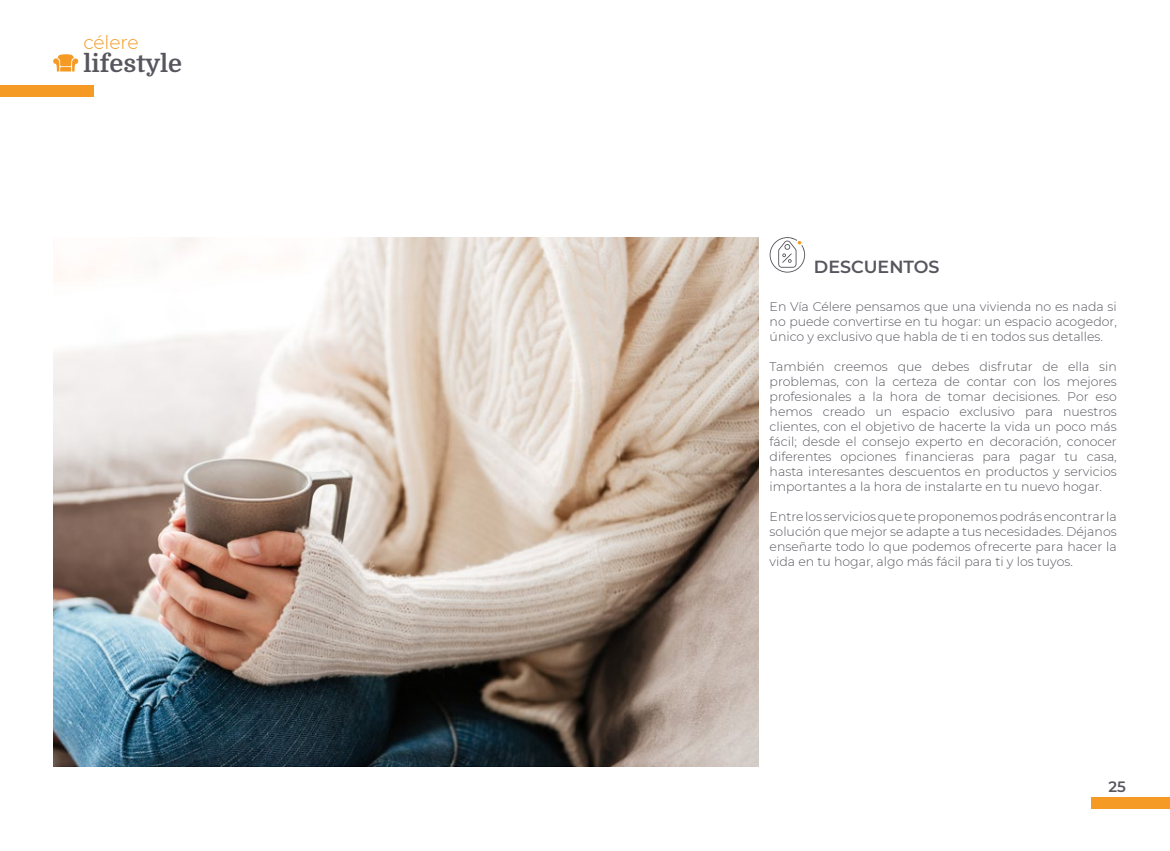
<style>
.page{position:relative;width:1170px;height:851px;background:#fff}
.page>*{position:absolute;margin:0;border:0;box-sizing:border-box;transform-origin:0 0}
.t1{font:700 25px "Domine";color:#57565e}
.t2{font:300 18.75px "Montserrat";letter-spacing:-.005em;color:#f59a25}
.t3{font:600 17.5px "Montserrat";color:#57565e}
.t4{font:600 15px "Montserrat";color:#57565e}
.t5{font:300 12.5px/15px "Montserrat";color:#57565e;text-align:justify}
</style>
<div class="page">
<div style="left:1090px;top:797px;width:79px;height:11px;background:#f59a25"></div>
<div style="left:0;top:85px;width:94px;height:11px;background:#f59a25"></div>
<svg style="left:53px;top:54px;width:25px;height:17px"></svg>
<svg style="left:769px;top:237px;width:36px;height:35px"></svg>
<img style="left:53px;top:237px;width:705px;height:529px">
<h2 class="t2" style="left:83px;top:30px;width:57px">célere</h2>
<h1 class="t1" style="left:83px;top:49px;width:100px">lifestyle</h1>
<h3 class="t3" style="left:813px;top:254px;width:127px">DESCUENTOS</h3>
<p class="t5" style="left:769px;top:299px;width:348px">En Vía Célere pensamos que una vivienda no es nada si no puede convertirse en tu hogar: un espacio acogedor, único y exclusivo que habla de ti en todos sus detalles.</p>
<p class="t5" style="left:769px;top:359px;width:348px">También creemos que debes disfrutar de ella sin problemas, con la certeza de contar con los mejores profesionales a la hora de tomar decisiones. Por eso hemos creado un espacio exclusivo para nuestros clientes, con el objetivo de hacerte la vida un poco más fácil; desde el consejo experto en decoración, conocer diferentes opciones financieras para pagar tu casa, hasta interesantes descuentos en productos y servicios importantes a la hora de instalarte en tu nuevo hogar.</p>
<p class="t5" style="left:769px;top:509px;width:348px">Entre los servicios que te proponemos podrás encontrar la solución que mejor se adapte a tus necesidades. Déjanos enseñarte todo lo que podemos ofrecerte para hacer la vida en tu hogar, algo más fácil para ti y los tuyos.</p>
<p class="t4" style="left:1108px;top:775px;width:19px">25</p>
</div>
